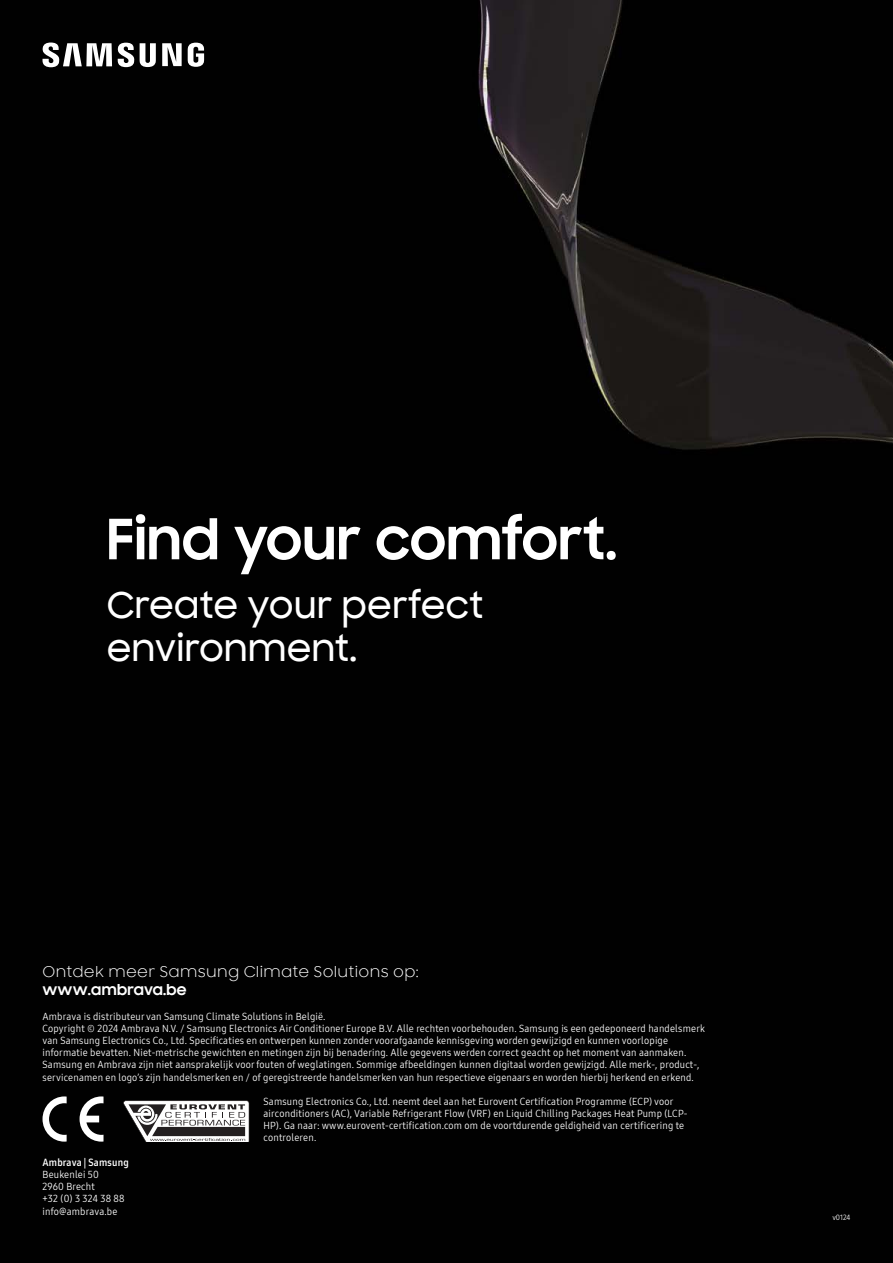
<style>
.page{position:relative;width:893px;height:1263px;background:#010101}
.page>*{position:absolute;margin:0;border:0;box-sizing:border-box;transform-origin:0 0}
.t1{font:700 55.5px "Samsung Sharp Sans";letter-spacing:.01em;color:#fff}
.t2{font:500 36px/43.2px "Samsung Sharp Sans";color:#fff}
.t3{font:15px "Samsung Sharp Sans";letter-spacing:.02em;color:#fff}
.t4{font:700 15px "Samsung Sharp Sans";letter-spacing:.02em;color:#fff}
.t5{font:10.2px/12.1px "Samsung One 400 C";letter-spacing:.02em;color:#fff}
.t6{font:10.2px "Samsung One 700 C";letter-spacing:.02em;color:#fff}
.t7{font:7.5px "Samsung One 400 C";color:#fff}
</style>
<div class="page">
<svg style="left:80px;top:1096px;width:24px;height:45px"></svg>
<svg style="left:43px;top:1096px;width:24px;height:45px"></svg>
<svg style="left:123px;top:1100px;width:126px;height:41px"></svg>
<svg style="left:43px;top:43px;width:161px;height:24px"></svg>
<h1 class="t1" style="left:107px;top:514px;width:512px">Find your comfort.</h1>
<h2 class="t2" style="left:107px;top:586px;width:378px">Create your perfect environment.</h2>
<h3 class="t3" style="left:43px;top:966px;width:378px">Ontdek meer Samsung Climate Solutions op:</h3>
<h3 class="t4" style="left:43px;top:983px;width:146px">www.ambrava.be</h3>
<p class="t5" style="left:43px;top:1010px;width:664px">Ambrava is distributeur van Samsung Climate Solutions in België.<br>Copyright © 2024 Ambrava N.V. / Samsung Electronics Air Conditioner Europe B.V. Alle rechten voorbehouden. Samsung is een gedeponeerd handelsmerk van Samsung Electronics Co., Ltd. Specificaties en ontwerpen kunnen zonder voorafgaande kennisgeving worden gewijzigd en kunnen voorlopige informatie bevatten. Niet-metrische gewichten en metingen zijn bij benadering. Alle gegevens werden correct geacht op het moment van aanmaken.<br>Samsung en Ambrava zijn niet aansprakelijk voor fouten of weglatingen. Sommige afbeeldingen kunnen digitaal worden gewijzigd. Alle merk-, product-, servicenamen en logo’s zijn handelsmerken en / of geregistreerde handelsmerken van hun respectieve eigenaars en worden hierbij herkend en erkend.</p>
<p class="t5" style="left:264px;top:1095px;width:425px">Samsung Electronics Co., Ltd. neemt deel aan het Eurovent Certification Programme (ECP) voor airconditioners (AC), Variable Refrigerant Flow (VRF) en Liquid Chilling Packages Heat Pump (LCP-HP). Ga naar: www.eurovent-certification.com om de voortdurende geldigheid van certificering te controleren.</p>
<p class="t6" style="left:43px;top:1158px;width:88px">Ambrava | Samsung</p>
<p class="t5" style="left:43px;top:1168px;width:84px">Beukenlei 50<br>2960 Brecht<br>+32 (0) 3 324 38 88 info@ambrava.be</p>
<p class="t7" style="left:832px;top:1213px;width:20px">v0124</p>
</div>
